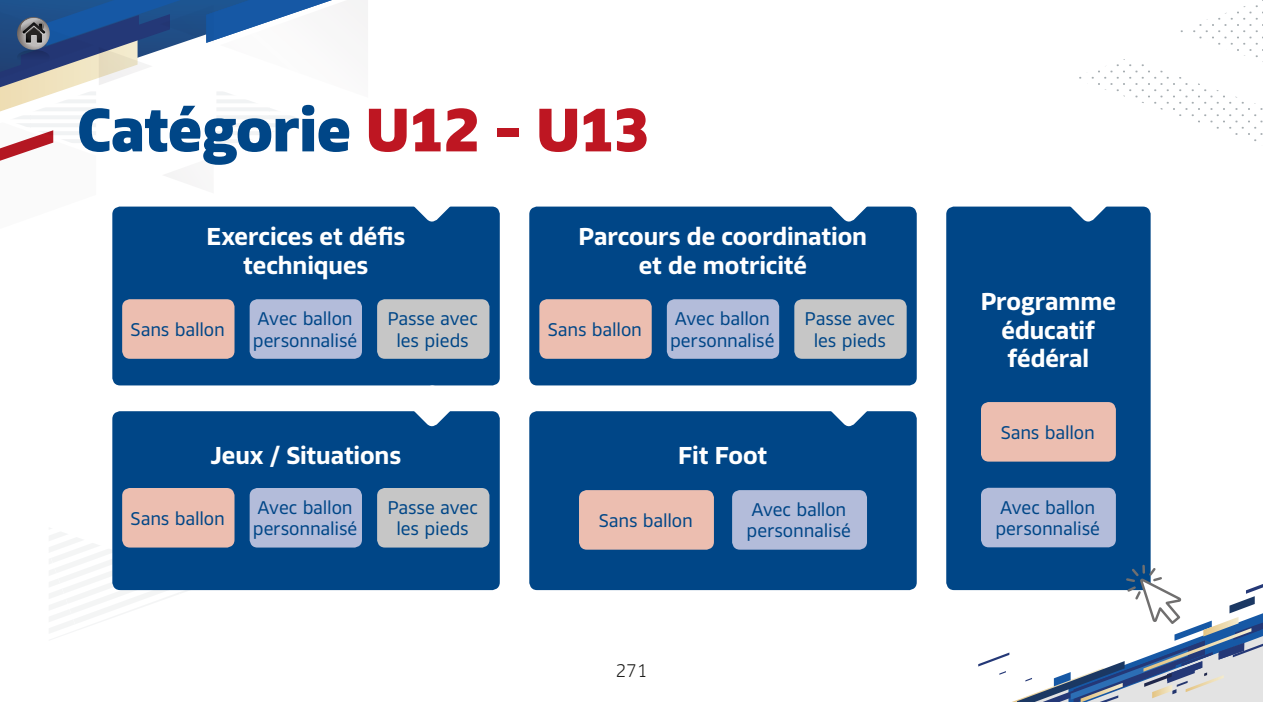
<style>
.page{position:relative;width:1263px;height:702px;background:#fff}
.page>*{position:absolute;margin:0;border:0;box-sizing:border-box;transform-origin:0 0}
.t1{font:60px "FFF Equipe Black";letter-spacing:-.02em;color:#004687}
.t2{font:24px/28.8px "FFF Equipe Bold";letter-spacing:-.005em;color:#fff;text-align:center}
.t3{font:18px/21.6px "FFF Equipe Regular";letter-spacing:-.01em;color:#004687}
.t4{font:18px "FFF Equipe Light";color:#1d1d1b}
.s1{color:#be1622}
</style>
<div class="page">
<svg style="left:49px;top:528px;width:159px;height:110px"></svg>
<svg style="left:1079px;top:0;width:184px;height:142px"></svg>
<div style="left:112px;top:206px;width:388px;height:179px;background:#004687;border-radius:8px"></div>
<svg style="left:0;top:0;width:500px;height:332px"></svg>
<div style="left:529px;top:411px;width:388px;height:179px;background:#004687;border-radius:8px"></div>
<svg style="left:826px;top:385px;width:46px;height:42px"></svg>
<div style="left:529px;top:206px;width:388px;height:179px;background:#004687;border-radius:8px"></div>
<svg style="left:826px;top:206px;width:46px;height:16px"></svg>
<div style="left:112px;top:411px;width:388px;height:179px;background:#004687;border-radius:8px"></div>
<svg style="left:409px;top:385px;width:46px;height:42px"></svg>
<div style="left:946px;top:206px;width:204px;height:384px;background:#004687;border-radius:8px"></div>
<svg style="left:1065px;top:206px;width:47px;height:16px"></svg>
<svg style="left:978px;top:565px;width:285px;height:137px"></svg>
<div style="left:377px;top:488px;width:112px;height:59px;background:#c6c6c6;border-radius:8px"></div>
<div style="left:377px;top:299px;width:112px;height:60px;background:#c6c6c6;border-radius:8px"></div>
<div style="left:794px;top:299px;width:113px;height:60px;background:#c6c6c6;border-radius:8px"></div>
<div style="left:579px;top:490px;width:135px;height:59px;background:#ecbeb0;border-radius:8px"></div>
<div style="left:981px;top:402px;width:135px;height:59px;background:#ecbeb0;border-radius:8px"></div>
<div style="left:122px;top:488px;width:112px;height:59px;background:#ecbeb0;border-radius:8px"></div>
<div style="left:122px;top:299px;width:112px;height:60px;background:#ecbeb0;border-radius:8px"></div>
<div style="left:539px;top:299px;width:113px;height:60px;background:#ecbeb0;border-radius:8px"></div>
<div style="left:732px;top:490px;width:135px;height:59px;background:#b3bcda;border-radius:8px"></div>
<div style="left:981px;top:487px;width:135px;height:60px;background:#b3bcda;border-radius:8px"></div>
<div style="left:250px;top:488px;width:112px;height:59px;background:#b3bcda;border-radius:8px"></div>
<div style="left:250px;top:299px;width:112px;height:60px;background:#b3bcda;border-radius:8px"></div>
<div style="left:667px;top:299px;width:112px;height:60px;background:#b3bcda;border-radius:8px"></div>
<h1 class="t1" style="left:77px;top:93px;width:574px">Catégorie <span class="s1">U12 - U13</span></h1>
<h2 class="t2" style="left:206px;top:221px;width:200px">Exercices et défis techniques</h2>
<h2 class="t2" style="left:579px;top:221px;width:290px">Parcours de coordination et de motricité</h2>
<p class="t3" style="left:253px;top:307px;width:106px">Avec ballon personnalisé</p>
<p class="t3" style="left:670px;top:307px;width:106px">Avec ballon personnalisé</p>
<p class="t3" style="left:387px;top:307px;width:92px;text-align:center">Passe avec les pieds</p>
<p class="t3" style="left:804px;top:307px;width:92px;text-align:center">Passe avec les pieds</p>
<p class="t3" style="left:131px;top:318px;width:96px">Sans ballon</p>
<p class="t3" style="left:548px;top:318px;width:96px">Sans ballon</p>
<h2 class="t2" style="left:211px;top:440px;width:192px">Jeux / Situations</h2>
<h2 class="t2" style="left:678px;top:440px;width:91px">Fit Foot</h2>
<h2 class="t2" style="left:981px;top:286px;width:137px">Programme éducatif fédéral</h2>
<p class="t3" style="left:1001px;top:421px;width:96px">Sans ballon</p>
<p class="t3" style="left:131px;top:507px;width:96px">Sans ballon</p>
<p class="t3" style="left:253px;top:496px;width:106px">Avec ballon personnalisé</p>
<p class="t3" style="left:387px;top:496px;width:92px;text-align:center">Passe avec les pieds</p>
<p class="t3" style="left:599px;top:509px;width:96px">Sans ballon</p>
<p class="t4" style="left:615px;top:660px;width:34px">271</p>
<p class="t3" style="left:747px;top:498px;width:106px">Avec ballon personnalisé</p>
<p class="t3" style="left:995px;top:496px;width:106px">Avec ballon personnalisé</p>
</div>
